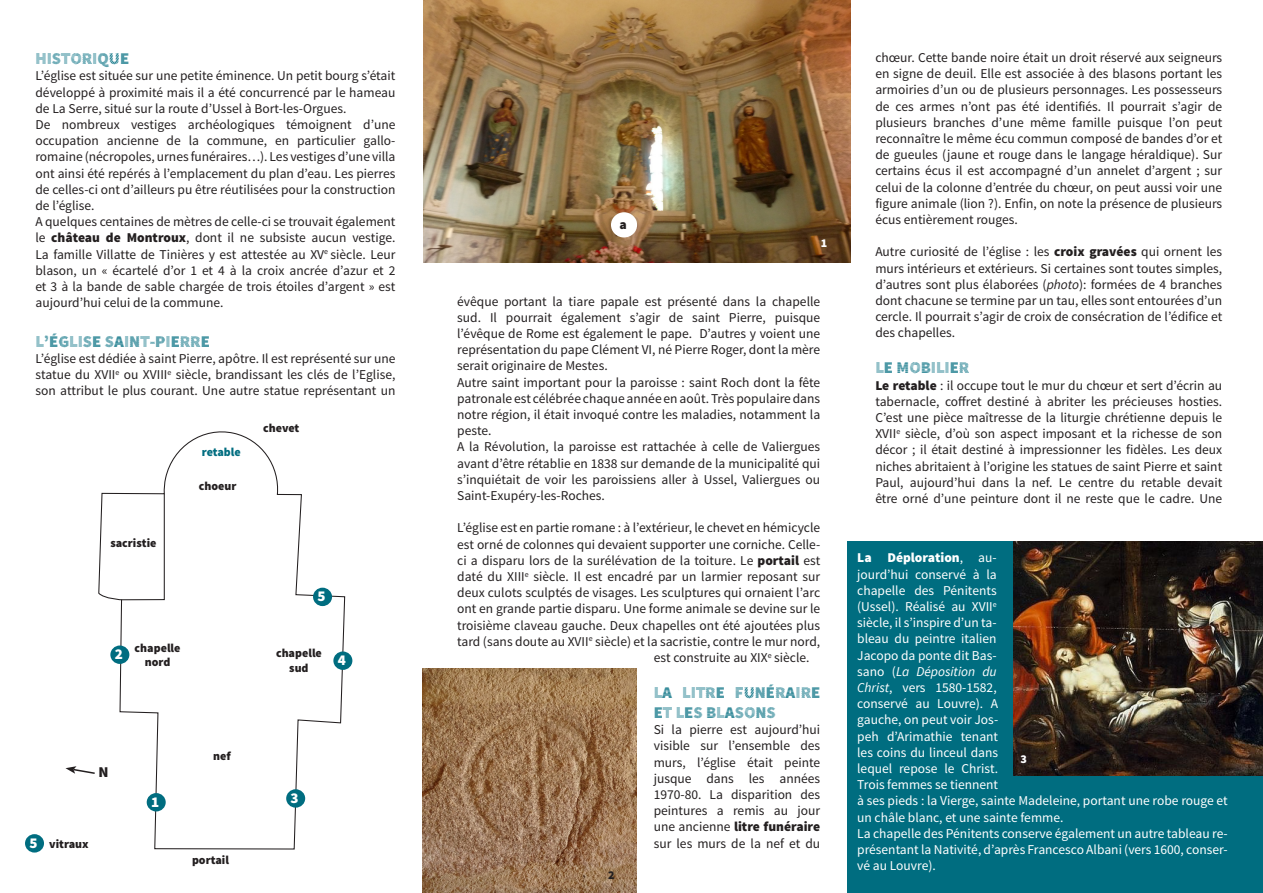
<style>
.page{position:relative;width:1263px;height:893px;background:#fff}
.page>*{position:absolute;margin:0;border:0;box-sizing:border-box;transform-origin:0 0}
.t1{font:16.5px/19.8px "Source Sans Pro DISPLAY";color:#006d80}
.t2{font:900 15px "Source Sans Pro";color:#fff}
.t3{font:900 15px "Source Sans Pro";color:#231f20}
.t4{font:13.5px/16.2px "Source Sans Pro";color:#231f20;text-align:justify}
.t5{font:13.5px/16.2px "Source Sans Pro";color:#fff}
.t6{font:900 13.5px "Source Sans Pro";color:#231f20}
.t7{font:900 12px "Source Sans Pro";color:#231f20}
.t8{font:900 12px "Source Sans Pro";letter-spacing:-.005em;color:#006d80}
.t9{font:900 12px "Source Sans Pro";color:#fff}
.s1{font-weight:900}
.s2{font-style:italic}
</style>
<div class="page">
<div style="left:848px;top:541px;width:415px;height:352px;background:#006d80"></div>
<svg style="left:98px;top:431px;width:248px;height:419px"></svg>
<svg style="left:120px;top:493px;width:45px;height:108px"></svg>
<img style="left:423px;top:0;width:427px;height:263px">
<svg style="left:65px;top:766px;width:30px;height:8px"></svg>
<img style="left:422px;top:669px;width:214px;height:224px">
<img style="left:1014px;top:541px;width:249px;height:234px">
<div style="left:313px;top:588px;width:19px;height:18px;background:#006d80;border-radius:50%"></div>
<div style="left:333px;top:651px;width:19px;height:19px;background:#006d80;border-radius:50%"></div>
<div style="left:286px;top:789px;width:19px;height:19px;background:#006d80;border-radius:50%"></div>
<div style="left:147px;top:793px;width:19px;height:18px;background:#006d80;border-radius:50%"></div>
<div style="left:110px;top:645px;width:19px;height:19px;background:#006d80;border-radius:50%"></div>
<div style="left:25px;top:834px;width:19px;height:18px;background:#006d80;border-radius:50%"></div>
<div style="left:611px;top:212px;width:26px;height:25px;background:#fff;border-radius:50%"></div>
<p class="t1" style="left:35px;top:49px;width:95px">HISTORIQUE</p>
<p class="t4" style="left:35px;top:68px;width:362px">L’église est située sur une petite éminence. Un petit bourg s’était développé à proximité mais il a été concurrencé par le hameau de La Serre, situé sur la route d’Ussel à Bort-les-Orgues.</p>
<p class="t4" style="left:35px;top:117px;width:362px">De nombreux vestiges archéologiques témoignent d’une occupation ancienne de la commune, en particulier gallo&shy;romaine (nécropoles, urnes funéraires…). Les vestiges d’une villa ont ainsi été repérés à l’emplacement du plan d’eau. Les pierres de celles-ci ont d’ailleurs pu être réutilisées pour la construction de l’église.</p>
<p class="t4" style="left:35px;top:214px;width:362px">A quelques centaines de mètres de celle-ci se trouvait également le <span class="s1">château de Montroux</span>, dont il ne subsiste aucun vestige.<br>La famille Villatte de Tinières y est attestée au XV<sup>e</sup> siècle. Leur blason, un « écartelé d’or 1 et 4 à la croix ancrée d’azur et 2 et 3 à la bande de sable chargée de trois étoiles d’argent » est aujourd’hui celui de la commune.</p>
<p class="t1" style="left:35px;top:332px;width:176px">L’ÉGLISE SAINT-PIERRE</p>
<p class="t4" style="left:35px;top:351px;width:362px">L’église est dédiée à saint Pierre, apôtre. Il est représenté sur une statue du XVII<sup>e</sup> ou XVIII<sup>e</sup> siècle, brandissant les clés de l’Eglise, son attribut le plus courant. Une autre statue représentant un</p>
<p class="t7" style="left:110px;top:536px;width:48px">sacristie</p>
<p class="t8" style="left:202px;top:444px;width:40px">retable</p>
<p class="t7" style="left:199px;top:478px;width:39px">choeur</p>
<p class="t2" style="left:115px;top:644px;width:10px">2</p>
<p class="t7" style="left:135px;top:640px;width:47px">chapelle</p>
<p class="t7" style="left:145px;top:654px;width:27px">nord</p>
<p class="t7" style="left:263px;top:421px;width:38px">chevet</p>
<p class="t2" style="left:317px;top:587px;width:10px">5</p>
<p class="t7" style="left:276px;top:646px;width:47px">chapelle</p>
<p class="t7" style="left:289px;top:660px;width:21px">sud</p>
<p class="t2" style="left:338px;top:650px;width:10px">4</p>
<p class="t3" style="left:99px;top:763px;width:12px">N</p>
<p class="t2" style="left:29px;top:833px;width:10px">5</p>
<p class="t7" style="left:49px;top:836px;width:41px">vitraux</p>
<p class="t7" style="left:213px;top:748px;width:19px">nef</p>
<p class="t2" style="left:151px;top:792px;width:10px">1</p>
<p class="t2" style="left:291px;top:788px;width:10px">3</p>
<p class="t7" style="left:192px;top:852px;width:38px">portail</p>
<p class="t6" style="left:619px;top:216px;width:9px">a</p>
<p class="t9" style="left:821px;top:235px;width:8px">1</p>
<p class="t4" style="left:457px;top:293px;width:365px">évêque portant la tiare papale est présenté dans la chapelle sud. Il pourrait également s’agir de saint Pierre, puisque l’évêque de Rome est également le pape. D’autres y voient une représentation du pape Clément VI, né Pierre Roger, dont la mère serait originaire de Mestes.</p>
<p class="t4" style="left:457px;top:374px;width:365px">Autre saint important pour la paroisse : saint Roch dont la fête patronale est célébrée chaque année en août. Très populaire dans notre région, il était invoqué contre les maladies, notamment la peste.</p>
<p class="t4" style="left:457px;top:439px;width:365px">A la Révolution, la paroisse est rattachée à celle de Valiergues avant d’être rétablie en 1838 sur demande de la municipalité qui s’inquiétait de voir les paroissiens aller à Ussel, Valiergues ou Saint-Exupéry-les-Roches.</p>
<p class="t4" style="left:457px;top:520px;width:365px">L’église est en partie romane : à l’extérieur, le chevet en hémicycle</p>
<p class="t4" style="left:457px;top:536px;width:365px">est orné de colonnes qui devaient supporter une corniche. Celle-</p>
<p class="t4" style="left:457px;top:552px;width:365px">ci a disparu lors de la surélévation de la toiture. Le <span class="s1">portail</span> est</p>
<p class="t4" style="left:457px;top:569px;width:364px">daté du XIII<sup>e</sup> siècle. Il est encadré par un larmier reposant sur</p>
<p class="t4" style="left:457px;top:585px;width:364px">deux culots sculptés de visages. Les sculptures qui ornaient l’arc</p>
<p class="t4" style="left:457px;top:601px;width:365px">ont en grande partie disparu. Une forme animale se devine sur le</p>
<p class="t4" style="left:457px;top:617px;width:365px">troisième claveau gauche. Deux chapelles ont été ajoutées plus</p>
<p class="t4" style="left:457px;top:633px;width:365px">tard (sans doute au XVII<sup>e</sup> siècle) et la sacristie, contre le mur nord,</p>
<p class="t4" style="left:654px;top:650px;width:157px">est construite au XIX<sup>e</sup> siècle.</p>
<p class="t1" style="left:654px;top:683px;width:168px">LA LITRE FUNÉRAIRE<br>ET LES BLASONS</p>
<p class="t4" style="left:654px;top:722px;width:168px">Si la pierre est aujourd’hui visible sur l’ensemble des murs, l’église était peinte jusque dans les années 1970-80. La disparition des peintures a remis au jour une ancienne <span class="s1">litre funéraire </span>sur les murs de la nef et du</p>
<p class="t7" style="left:608px;top:867px;width:8px">2</p>
<p class="t4" style="left:875px;top:50px;width:348px">chœur. Cette bande noire était un droit réservé aux seigneurs en signe de deuil. Elle est associée à des blasons portant les armoiries d’un ou de plusieurs personnages. Les possesseurs de ces armes n’ont pas été identifiés. Il pourrait s’agir de plusieurs branches d’une même famille puisque l’on peut reconnaître le même écu commun composé de bandes d’or et de gueules (jaune et rouge dans le langage héraldique). Sur certains écus il est accompagné d’un annelet d’argent ; sur celui de la colonne d’entrée du chœur, on peut aussi voir une figure animale (lion ?). Enfin, on note la présence de plusieurs écus entièrement rouges.</p>
<p class="t4" style="left:875px;top:244px;width:348px">Autre curiosité de l’église : les <span class="s1">croix gravées</span> qui ornent les murs intérieurs et extérieurs. Si certaines sont toutes simples, d’autres sont plus élaborées (<span class="s2">photo</span>): formées de 4 branches dont chacune se termine par un tau, elles sont entourées d’un cercle. Il pourrait s’agir de croix de consécration de l’édifice et des chapelles.</p>
<p class="t1" style="left:875px;top:358px;width:96px">LE MOBILIER</p>
<p class="t4" style="left:875px;top:377px;width:348px"><span class="s1">Le retable</span> : il occupe tout le mur du chœur et sert d’écrin au tabernacle, coffret destiné à abriter les précieuses hosties.<br>C’est une pièce maîtresse de la liturgie chrétienne depuis le XVII<sup>e</sup> siècle, d’où son aspect imposant et la richesse de son décor ; il était destiné à impressionner les fidèles. Les deux niches abritaient à l’origine les statues de saint Pierre et saint Paul, aujourd’hui dans la nef. Le centre du retable devait être orné d’une peinture dont il ne reste que le cadre. Une</p>
<p class="t5" style="left:857px;top:550px;width:372px"><span class="s1">La Déploration</span>, au-<br>jourd’hui conservé à la<br>chapelle des Pénitents<br>(Ussel). Réalisé au XVII<sup>e<br></sup>siècle, il s’inspire d’un ta-<br>bleau du peintre italien<br>Jacopo da ponte dit Bas-<br>sano (<span class="s2">La Déposition du<br>Christ</span>, vers 1580-1582,<br>conservé au Louvre). A<br>gauche, on peut voir Jos-<br>peh d’Arimathie tenant<br>les coins du linceul dans<br>lequel repose le Christ.<br>Trois femmes se tiennent<br>à ses pieds : la Vierge, sainte Madeleine, portant une robe rouge et un châle blanc, et une sainte femme.</p>
<p class="t5" style="left:857px;top:825px;width:372px;text-align:justify">La chapelle des Pénitents conserve également un autre tableau re&shy;présentant la Nativité, d’après Francesco Albani (vers 1600, conser&shy;vé au Louvre).</p>
<p class="t9" style="left:1020px;top:751px;width:8px">3</p>
</div>
